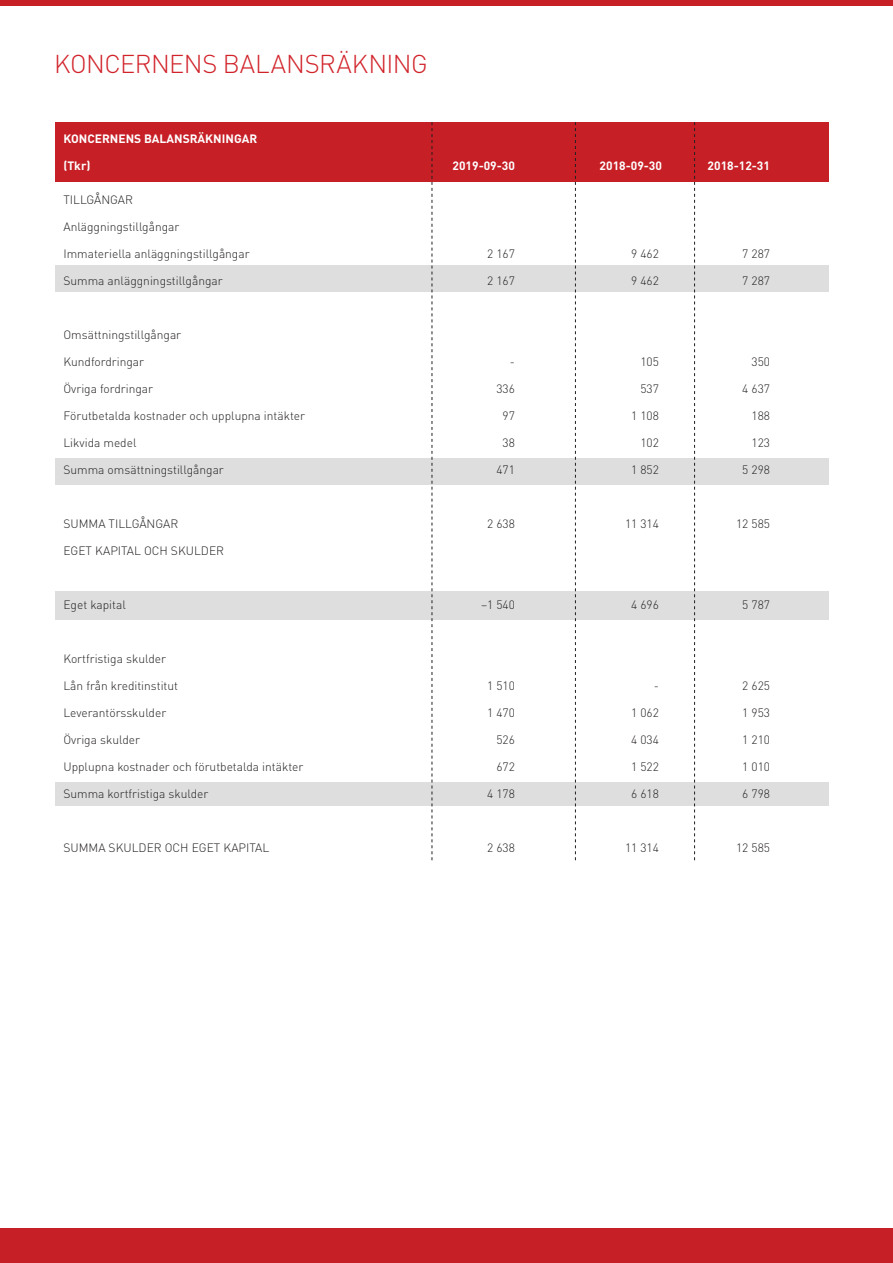
<style>
.page{position:relative;width:893px;height:1263px;background:#fff}
.page>*{position:absolute;margin:0;border:0;box-sizing:border-box;transform-origin:0 0}
.t1{font:300 25.5px "DINOT";letter-spacing:-.02em;color:#d1232a}
.t2{font:300 12px "DINOT";color:#231f20}
.t3{font:700 12px "DINOT";color:#fff}
</style>
<div class="page">
<div style="left:0;top:0;width:893px;height:6px;background:#c62026"></div>
<div style="left:0;top:1229px;width:893px;height:34px;background:#c62026"></div>
<div style="left:55px;top:177px;width:773px;height:629px;background:#dededf"></div>
<div style="left:36px;top:181px;width:808px;height:84px;background:#fff"></div>
<div style="left:36px;top:292px;width:808px;height:165px;background:#fff"></div>
<div style="left:36px;top:485px;width:808px;height:106px;background:#fff"></div>
<div style="left:36px;top:620px;width:808px;height:162px;background:#fff"></div>
<div style="left:55px;top:122px;width:773px;height:59px;background:#c62026"></div>
<svg style="left:432px;top:122px;width:1px;height:738px"></svg>
<svg style="left:575px;top:122px;width:1px;height:738px"></svg>
<svg style="left:694px;top:122px;width:1px;height:738px"></svg>
<p class="t1" style="left:54px;top:48px;width:375px">KONCERNENS BALANSRÄKNING</p>
<p class="t3" style="left:63px;top:131px;width:195px">KONCERNENS BALANSRÄKNINGAR</p>
<p class="t3" style="left:63px;top:158px;width:29px">(Tkr)</p>
<p class="t3" style="left:453px;top:158px;width:64px">2019-09-30</p>
<p class="t3" style="left:600px;top:158px;width:64px">2018-09-30</p>
<p class="t3" style="left:708px;top:158px;width:64px">2018-12-31</p>
<p class="t2" style="left:63px;top:192px;width:71px">TILLGÅNGAR</p>
<p class="t2" style="left:63px;top:219px;width:118px">Anläggningstillgångar</p>
<p class="t2" style="left:63px;top:246px;width:188px">Immateriella anläggningstillgångar</p>
<p class="t2" style="left:487px;top:246px;width:29px">2 167</p>
<p class="t2" style="left:631px;top:246px;width:29px">9 462</p>
<p class="t2" style="left:742px;top:246px;width:29px">7 287</p>
<p class="t2" style="left:63px;top:273px;width:161px">Summa anläggningstillgångar</p>
<p class="t2" style="left:487px;top:273px;width:29px">2 167</p>
<p class="t2" style="left:631px;top:273px;width:29px">9 462</p>
<p class="t2" style="left:742px;top:273px;width:29px">7 287</p>
<p class="t2" style="left:63px;top:327px;width:119px">Omsättningstillgångar</p>
<p class="t2" style="left:63px;top:354px;width:82px">Kundfordringar</p>
<p class="t2" style="left:510px;top:354px;width:7px">-</p>
<p class="t2" style="left:640px;top:354px;width:20px">105</p>
<p class="t2" style="left:751px;top:354px;width:20px">350</p>
<p class="t2" style="left:63px;top:381px;width:91px">Övriga fordringar</p>
<p class="t2" style="left:496px;top:381px;width:20px">336</p>
<p class="t2" style="left:640px;top:381px;width:20px">537</p>
<p class="t2" style="left:742px;top:381px;width:29px">4 637</p>
<p class="t2" style="left:63px;top:408px;width:243px">Förutbetalda kostnader och upplupna intäkter</p>
<p class="t2" style="left:503px;top:408px;width:14px">97</p>
<p class="t2" style="left:631px;top:408px;width:29px">1 108</p>
<p class="t2" style="left:751px;top:408px;width:20px">188</p>
<p class="t2" style="left:63px;top:435px;width:75px">Likvida medel</p>
<p class="t2" style="left:503px;top:435px;width:14px">38</p>
<p class="t2" style="left:640px;top:435px;width:20px">102</p>
<p class="t2" style="left:751px;top:435px;width:20px">123</p>
<p class="t2" style="left:63px;top:462px;width:162px">Summa omsättningstillgångar</p>
<p class="t2" style="left:496px;top:462px;width:20px">471</p>
<p class="t2" style="left:631px;top:462px;width:29px">1 852</p>
<p class="t2" style="left:742px;top:462px;width:29px">5 298</p>
<p class="t2" style="left:63px;top:516px;width:116px">SUMMA TILLGÅNGAR</p>
<p class="t2" style="left:487px;top:516px;width:29px">2 638</p>
<p class="t2" style="left:625px;top:516px;width:35px">11 314</p>
<p class="t2" style="left:736px;top:516px;width:35px">12 585</p>
<p class="t2" style="left:63px;top:543px;width:162px">EGET KAPITAL OCH SKULDER</p>
<p class="t2" style="left:63px;top:597px;width:64px">Eget kapital</p>
<p class="t2" style="left:481px;top:597px;width:35px">–1 540</p>
<p class="t2" style="left:631px;top:597px;width:29px">4 696</p>
<p class="t2" style="left:742px;top:597px;width:29px">5 787</p>
<p class="t2" style="left:63px;top:651px;width:104px">Kortfristiga skulder</p>
<p class="t2" style="left:63px;top:678px;width:116px">Lån från kreditinstitut</p>
<p class="t2" style="left:487px;top:678px;width:29px">1 510</p>
<p class="t2" style="left:654px;top:678px;width:7px">-</p>
<p class="t2" style="left:742px;top:678px;width:29px">2 625</p>
<p class="t2" style="left:63px;top:705px;width:104px">Leverantörsskulder</p>
<p class="t2" style="left:487px;top:705px;width:29px">1 470</p>
<p class="t2" style="left:631px;top:705px;width:29px">1 062</p>
<p class="t2" style="left:742px;top:705px;width:29px">1 953</p>
<p class="t2" style="left:63px;top:732px;width:78px">Övriga skulder</p>
<p class="t2" style="left:496px;top:732px;width:20px">526</p>
<p class="t2" style="left:631px;top:732px;width:29px">4 034</p>
<p class="t2" style="left:742px;top:732px;width:29px">1 210</p>
<p class="t2" style="left:63px;top:759px;width:241px">Upplupna kostnader och förutbetalda intäkter</p>
<p class="t2" style="left:496px;top:759px;width:20px">672</p>
<p class="t2" style="left:631px;top:759px;width:29px">1 522</p>
<p class="t2" style="left:742px;top:759px;width:29px">1 010</p>
<p class="t2" style="left:63px;top:786px;width:147px">Summa kortfristiga skulder</p>
<p class="t2" style="left:487px;top:786px;width:29px">4 178</p>
<p class="t2" style="left:631px;top:786px;width:29px">6 618</p>
<p class="t2" style="left:742px;top:786px;width:29px">6 798</p>
<p class="t2" style="left:63px;top:840px;width:207px">SUMMA SKULDER OCH EGET KAPITAL</p>
<p class="t2" style="left:487px;top:840px;width:29px">2 638</p>
<p class="t2" style="left:625px;top:840px;width:35px">11 314</p>
<p class="t2" style="left:736px;top:840px;width:35px">12 585</p>
</div>
